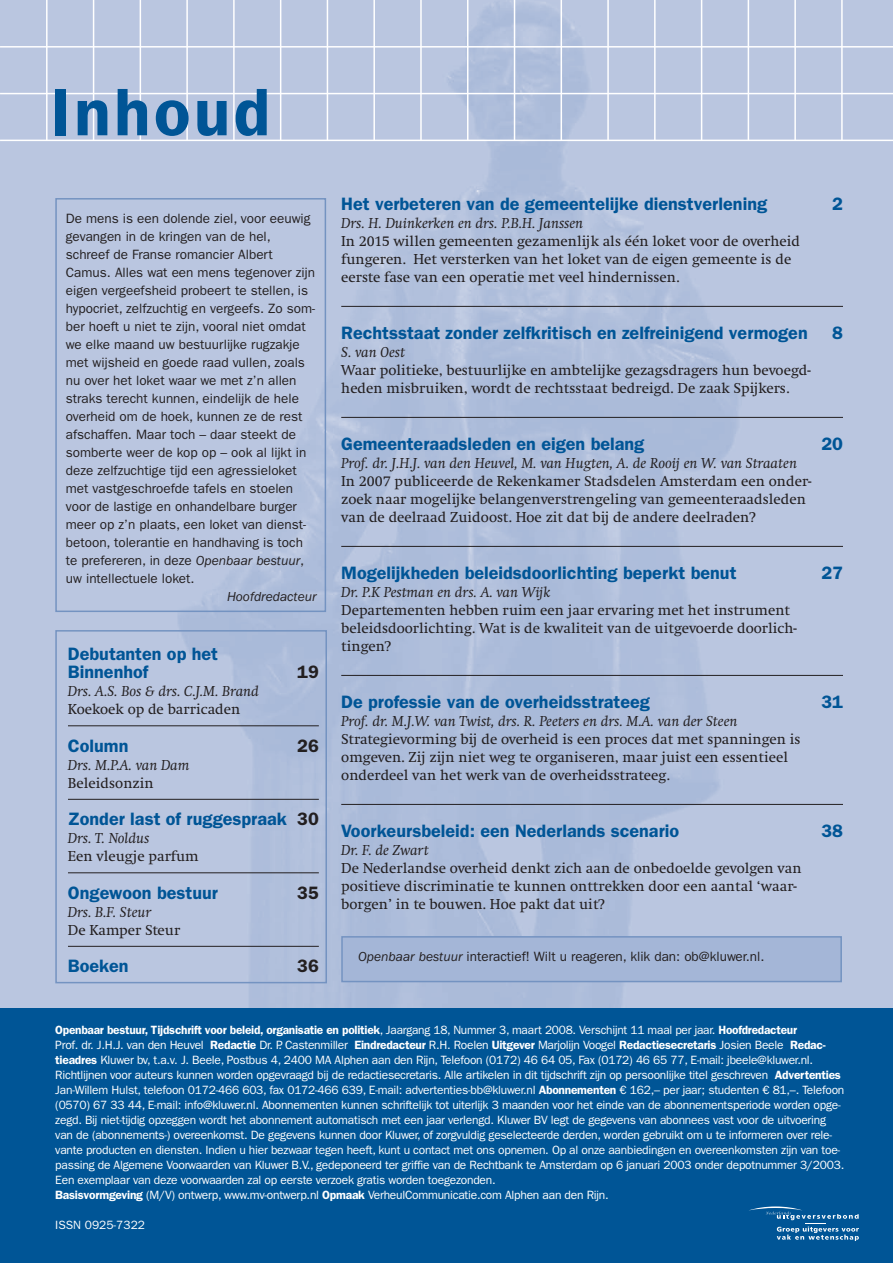
<style>
.page{position:relative;width:893px;height:1263px;background:#fff}
.page>*{position:absolute;margin:0;border:0;box-sizing:border-box;transform-origin:0 0}
.t1{font:600 67.5px "ITC Franklin Gothic Std";letter-spacing:.05em;color:#005596}
.t2{font:600 18px/18px "ITC Franklin Gothic Std";color:#005596}
.t3{font:600 18px "ITC Franklin Gothic Std";color:#231f20}
.t4{font:15px/18px "Swift EF";color:#231f20}
.t5{font:italic 15px "Swift EF";color:#231f20}
.t6{font:13.5px/18px "ITC Franklin Gothic Std";color:#231f20}
.t7{font:italic 13.5px "ITC Franklin Gothic Std";color:#231f20}
.t8{font:12px/15px "ITC Franklin Gothic Std";letter-spacing:-.02em;color:#fff}
.t9{font:12px "ITC Franklin Gothic Std";color:#fff}
.s1{font-style:italic}
.s2{color:#231f20}
.s3{font-weight:600}
</style>
<div class="page">
<div style="left:0;top:1008px;width:893px;height:255px;background:#005596"></div>
<hr style="left:341px;top:306px;width:502px;height:1px;background:#231f20">
<hr style="left:341px;top:417px;width:502px;height:1px;background:#231f20">
<hr style="left:341px;top:546px;width:502px;height:1px;background:#231f20">
<hr style="left:341px;top:675px;width:502px;height:1px;background:#231f20">
<hr style="left:341px;top:804px;width:502px;height:1px;background:#231f20">
<div style="left:55px;top:630px;width:272px;height:353px;border:2px solid #7493c1"></div>
<div style="left:55px;top:198px;width:271px;height:414px;border:2px solid #7493c1"></div>
<svg style="left:749px;top:1206px;width:110px;height:35px"></svg>
<div style="left:342px;top:937px;width:499px;height:44px;background:#a4b6d7"></div>
<div style="left:341px;top:936px;width:501px;height:46px;border:2px solid #7493c1"></div>
<hr style="left:68px;top:725px;width:251px;height:1px;background:#231f20">
<hr style="left:68px;top:799px;width:251px;height:1px;background:#231f20">
<hr style="left:68px;top:872px;width:251px;height:1px;background:#231f20">
<hr style="left:68px;top:946px;width:251px;height:1px;background:#231f20">
<h1 class="t1" style="left:51px;top:87px;width:221px">Inhoud</h1>
<p class="t6" style="left:66px;top:210px;width:251px">De mens is een dolende ziel, voor eeuwig gevangen in de kringen van de hel, schreef de Franse romancier Albert Camus. Alles wat een mens tegenover zijn eigen vergeefsheid probeert te stellen, is hypocriet, zelfzuchtig en vergeefs. Zo som&shy;ber hoeft u niet te zijn, vooral niet omdat we elke maand uw bestuurlijke rugzakje met wijsheid en goede raad vullen, zoals nu over het loket waar we met z’n allen straks terecht kunnen, eindelijk de hele overheid om de hoek, kunnen ze de rest afschaffen. Maar toch – daar steekt de somberte weer de kop op – ook al lijkt in deze zelfzuchtige tijd een agressieloket met vastgeschroefde tafels en stoelen voor de lastige en onhandelbare burger meer op z’n plaats, een loket van dienst&shy;betoon, tolerantie en handhaving is toch te prefereren, in deze <span class="s1">Openbaar bestuur</span>, uw intellectuele loket.</p>
<p class="t7" style="left:227px;top:591px;width:91px">Hoofdredacteur</p>
<h2 class="t2" style="left:68px;top:646px;width:152px">Debutanten op het<br>Binnenhof</h2>
<h2 class="t3" style="left:297px;top:665px;width:23px">19</h2>
<p class="t5" style="left:68px;top:686px;width:193px">Drs. A.S. Bos &amp; drs. C.J.M. Brand</p>
<p class="t4" style="left:68px;top:702px;width:174px">Koekoek op de barricaden</p>
<h2 class="t2" style="left:68px;top:738px;width:62px">Column</h2>
<h2 class="t3" style="left:297px;top:739px;width:23px">26</h2>
<p class="t5" style="left:68px;top:759px;width:123px">Drs. M.P.A. van Dam</p>
<p class="t4" style="left:68px;top:775px;width:87px">Beleidsonzin</p>
<h2 class="t2" style="left:68px;top:811px;width:252px">Zonder last of ruggespraak <span class="s2">30</span></h2>
<p class="t5" style="left:68px;top:833px;width:83px">Drs. T. Noldus</p>
<p class="t4" style="left:68px;top:849px;width:132px">Een vleugje parfum</p>
<h2 class="t2" style="left:68px;top:885px;width:151px">Ongewoon bestuur</h2>
<h2 class="t3" style="left:297px;top:886px;width:23px">35</h2>
<p class="t5" style="left:68px;top:906px;width:85px">Drs. B.F. Steur</p>
<p class="t4" style="left:68px;top:922px;width:114px">De Kamper Steur</p>
<h2 class="t2" style="left:68px;top:958px;width:62px">Boeken</h2>
<h2 class="t3" style="left:297px;top:959px;width:23px">36</h2>
<h2 class="t2" style="left:341px;top:196px;width:427px">Het verbeteren van de gemeentelijke dienstverlening</h2>
<h2 class="t2" style="left:832px;top:196px;width:12px">2</h2>
<p class="t5" style="left:341px;top:217px;width:243px">Drs. H. Duinkerken en drs. P.B.H. Janssen</p>
<p class="t4" style="left:341px;top:233px;width:460px">In 2015 willen gemeenten gezamenlijk als één loket voor de overheid fungeren. Het versterken van het loket van de eigen gemeente is de eerste fase van een operatie met veel hindernissen.</p>
<h2 class="t2" style="left:341px;top:325px;width:468px">Rechtsstaat zonder zelfkritisch en zelfreinigend vermogen</h2>
<h2 class="t2" style="left:832px;top:325px;width:12px">8</h2>
<p class="t5" style="left:341px;top:346px;width:65px">S. van Oest</p>
<p class="t4" style="left:341px;top:362px;width:471px">Waar politieke, bestuurlijke en ambtelijke gezagsdragers hun bevoegd&shy;heden misbruiken, wordt de rechtsstaat bedreigd. De zaak Spijkers.</p>
<h2 class="t2" style="left:341px;top:436px;width:305px">Gemeenteraadsleden en eigen belang</h2>
<h2 class="t2" style="left:821px;top:436px;width:23px">20</h2>
<p class="t5" style="left:341px;top:457px;width:457px">Prof. dr. J.H.J. van den Heuvel, M. van Hugten, A. de Rooij en W. van Straaten</p>
<p class="t4" style="left:341px;top:473px;width:472px">In 2007 publiceerde de Rekenkamer Stadsdelen Amsterdam een onder&shy;zoek naar mogelijke belangenverstrengeling van gemeenteraadsleden van de deelraad Zuidoost. Hoe zit dat bij de andere deelraden?</p>
<h2 class="t2" style="left:341px;top:565px;width:397px">Mogelijkheden beleidsdoorlichting beperkt benut</h2>
<h2 class="t2" style="left:821px;top:565px;width:23px">27</h2>
<p class="t5" style="left:341px;top:586px;width:211px">Dr. P.K Pestman en drs. A. van Wijk</p>
<p class="t4" style="left:341px;top:602px;width:457px">Departementen hebben ruim een jaar ervaring met het instrument beleidsdoorlichting. Wat is de kwaliteit van de uitgevoerde doorlich&shy;tingen?</p>
<h2 class="t2" style="left:341px;top:694px;width:310px">De professie van de overheidsstrateeg</h2>
<h2 class="t2" style="left:821px;top:694px;width:23px">31</h2>
<p class="t5" style="left:341px;top:715px;width:398px">Prof. dr. M.J.W. van Twist, drs. R. Peeters en drs. M.A. van der Steen</p>
<p class="t4" style="left:341px;top:731px;width:461px">Strategievorming bij de overheid is een proces dat met spanningen is omgeven. Zij zijn niet weg te organiseren, maar juist een essentieel onderdeel van het werk van de overheidsstrateeg.</p>
<h2 class="t2" style="left:341px;top:823px;width:339px">Voorkeursbeleid: een Nederlands scenario</h2>
<h2 class="t2" style="left:821px;top:823px;width:23px">38</h2>
<p class="t5" style="left:341px;top:844px;width:89px">Dr. F. de Zwart</p>
<p class="t4" style="left:341px;top:860px;width:462px">De Nederlandse overheid denkt zich aan de onbedoelde gevolgen van positieve discriminatie te kunnen onttrekken door een aantal ‘waar&shy;borgen’ in te bouwen. Hoe pakt dat uit?</p>
<p class="t6" style="left:358px;top:949px;width:408px"><span class="s1">Openbaar bestuur</span> interactief! Wilt u reageren, klik dan: ob@kluwer.nl.</p>
<p class="t8" style="left:55px;top:1024px;width:791px"><span class="s3">Openbaar bestuur, Tijdschrift voor beleid, organisatie en politiek</span>, Jaargang 18, Nummer 3, maart 2008. Verschijnt 11 maal per jaar. <span class="s3">Hoofdredacteur<br></span>Prof. dr. J.H.J. van den Heuvel <span class="s3">Redactie</span> Dr. P. Castenmiller <span class="s3">Eindredacteur</span> R.H. Roelen <span class="s3">Uitgever</span> Marjolijn Voogel <span class="s3">Redactiesecretaris</span> Josien Beele <span class="s3">Redac&shy;tieadres</span> Kluwer bv, t.a.v. J. Beele, Postbus 4, 2400 MA Alphen aan den Rijn, Telefoon (0172) 46 64 05, Fax (0172) 46 65 77, E-mail: jbeele@kluwer.nl.<br>Richtlijnen voor auteurs kunnen worden opgevraagd bij de redactie secretaris. Alle artikelen in dit tijdschrift zijn op persoonlijke titel geschreven <span class="s3">Advertenties </span>Jan-Willem Hulst, telefoon 0172-466 603, fax 0172-466 639, E-mail: advertenties-bb@kluwer.nl <span class="s3">Abonnementen</span> € 162,– per jaar; studenten € 81,–. Telefoon (0570) 67 33 44, E-mail: info@kluwer.nl. Abonnementen kunnen schriftelijk tot uiterlijk 3 maanden voor het einde van de abonnementsperiode worden opge&shy;zegd. Bij niet-tijdig opzeggen wordt het abonnement automatisch met een jaar verlengd. Kluwer BV legt de gegevens van abonnees vast voor de uitvoering van de (abonnements-) overeenkomst. De gegevens kunnen door Kluwer, of zorgvuldig geselecteerde derden, worden gebruikt om u te informeren over rele&shy;vante producten en diensten. Indien u hier bezwaar tegen heeft, kunt u contact met ons opnemen. Op al onze aanbiedingen en overeenkomsten zijn van toe&shy;passing de Algemene Voorwaarden van Kluwer B.V., gedeponeerd ter griffie van de Rechtbank te Amsterdam op 6 januari 2003 onder depotnummer 3/2003.<br>Een exemplaar van deze voorwaarden zal op eerste verzoek gratis worden toegezonden.<br><span class="s3">Basisvormgeving</span> (M/V) ontwerp, www.mv-ontwerp.nl <span class="s3">Opmaak</span> VerheulCommunicatie.com Alphen aan den Rijn.</p>
<p class="t9" style="left:55px;top:1221px;width:91px">ISSN 0925-7322</p>
</div>
